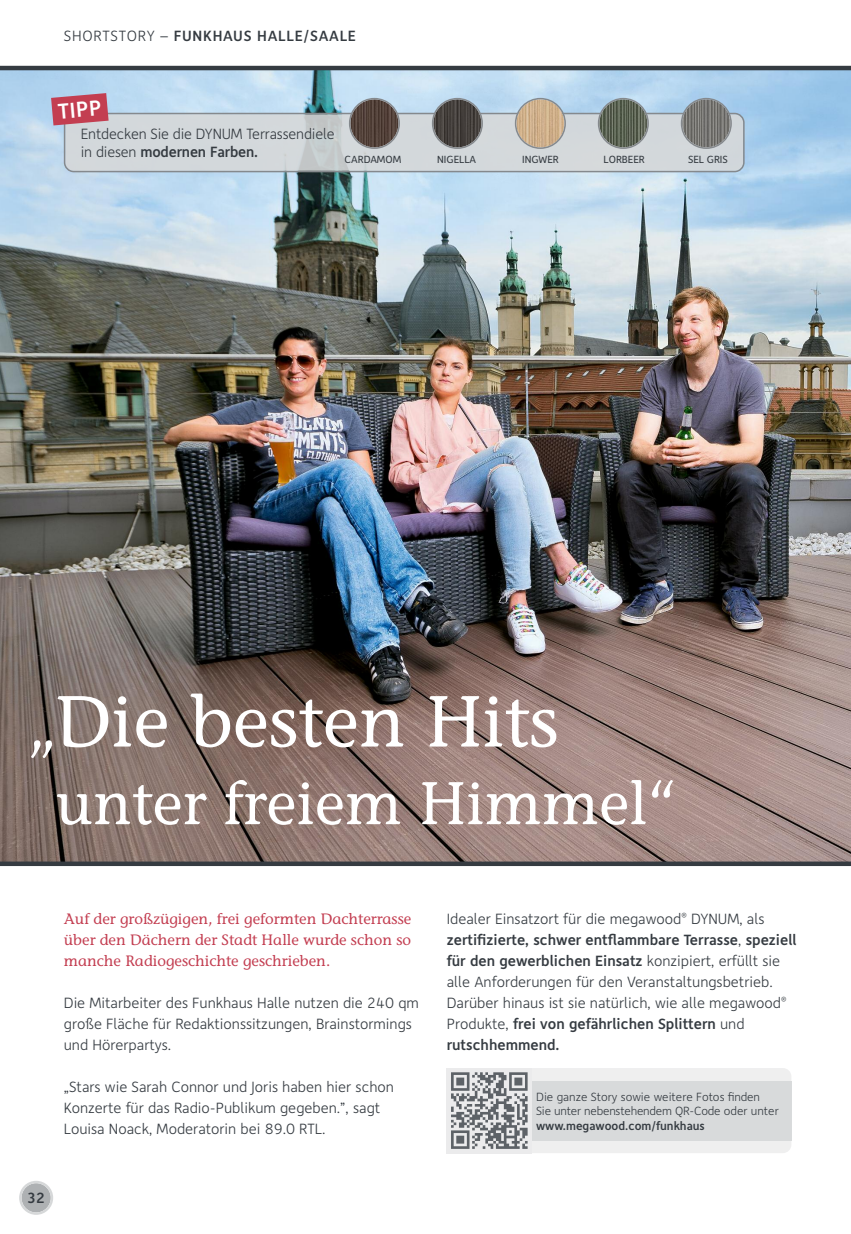
<style>
.page{position:relative;width:851px;height:1234px;background:#fff}
.page>*{position:absolute;margin:0;border:0;box-sizing:border-box;transform-origin:0 0}
.t1{font:72px "Stone Informal LT";color:#fff}
.t2{font:60px "Stone Informal LT";color:#fff}
.t3{font:500 21.9px "Depot";color:#fff}
.t4{font:300 15px/21px "Depot";color:#353b41}
.t5{font:15px/21px "Stone Informal LT";color:#c33e51;text-align:justify}
.t6{font:500 15px "Depot";letter-spacing:.05em;color:#353b41}
.t7{font:300 12px/14.4px "Depot";color:#353b41}
.t8{font:500 12px "Depot";color:#353b41}
.t9{font:10.5px "Depot";color:#353b41}
.s1{font-weight:300}
.s2{font-weight:500}
</style>
<div class="page">
<svg style="left:19px;top:1181px;width:34px;height:33px"></svg>
<img style="left:0;top:70px;width:850px;height:791px">
<hr style="left:0;top:66px;width:850px;height:4px;background:#353b41">
<svg style="left:0;top:861px;width:850px;height:4px;background:#424448"></svg>
<svg style="left:51px;top:93px;width:693px;height:79px;background:#b8bdc1"></svg>
<div style="left:510px;top:1067px;width:281px;height:85px;background:#ebebec;border-radius:9px"></div>
<div style="left:446px;top:1067px;width:85px;height:85px;background:#ebebec"></div>
<div style="left:531px;top:1080px;width:260px;height:60px;background:#d6d8d9"></div>
<svg style="left:451px;top:1072px;width:76px;height:76px"></svg>
<p class="t6" style="left:64px;top:31px;width:293px"><span class="s1">SHORTSTORY –</span> FUNKHAUS HALLE/SAALE</p>
<h3 class="t3" style="left:58px;top:104px;width:45px;rotate:-5deg">TIPP</h3>
<p class="t4" style="left:81px;top:127px;width:255px;line-height:18px">Entdecken Sie die DYNUM Terrassendiele in diesen <span class="s2">modernen Farben.</span></p>
<p class="t9" style="left:344px;top:156px;width:58px">CARDAMOM</p>
<p class="t9" style="left:437px;top:156px;width:40px">NIGELLA</p>
<p class="t9" style="left:522px;top:156px;width:38px">INGWER</p>
<p class="t9" style="left:603px;top:156px;width:43px">LORBEER</p>
<p class="t9" style="left:688px;top:156px;width:41px">SEL GRIS</p>
<h1 class="t1" style="left:55px;top:693px;width:504px">Die besten Hits</h1>
<h2 class="t2" style="left:55px;top:779px;width:623px">unter freiem Himmel“</h2>
<h2 class="t2" style="left:27px;top:704px;width:32px">„</h2>
<p class="t5" style="left:64px;top:909px;width:349px">Auf der großzügigen, frei geformten Dachterrasse über den Dächern der Stadt Halle wurde schon so manche Radiogeschichte geschrieben.</p>
<p class="t4" style="left:64px;top:993px;width:356px">Die Mitarbeiter des Funkhaus Halle nutzen die 240 qm große Fläche für Redaktionssitzungen, Brainstormings und Hörerpartys.</p>
<p class="t4" style="left:64px;top:1077px;width:331px">„Stars wie Sarah Connor und Joris haben hier schon<br>Konzerte für das Radio-Publikum gegeben.”, sagt<br>Louisa Noack, Moderatorin bei 89.0 RTL.</p>
<p class="t6" style="left:27px;top:1191px;width:19px">32</p>
<p class="t4" style="left:446px;top:909px;width:351px">Idealer Einsatzort für die megawood<sup>®</sup> DYNUM, als <span class="s2">zertifizierte, schwer entflammbare Terrasse</span>, <span class="s2">speziell für den gewerblichen Einsatz</span> konzipiert, erfüllt sie alle Anforderungen für den Veranstaltungsbetrieb.<br>Darüber hinaus ist sie natürlich, wie alle megawood<sup>® </sup>Produkte, <span class="s2">frei von gefährlichen Splittern</span> und <span class="s2">rutschhemmend.</span></p>
<p class="t7" style="left:536px;top:1090px;width:244px">Die ganze Story sowie weitere Fotos finden<br>Sie unter nebenstehendem QR-Code oder unter</p>
<p class="t8" style="left:536px;top:1120px;width:170px">www.megawood.com/funkhaus</p>
</div>
